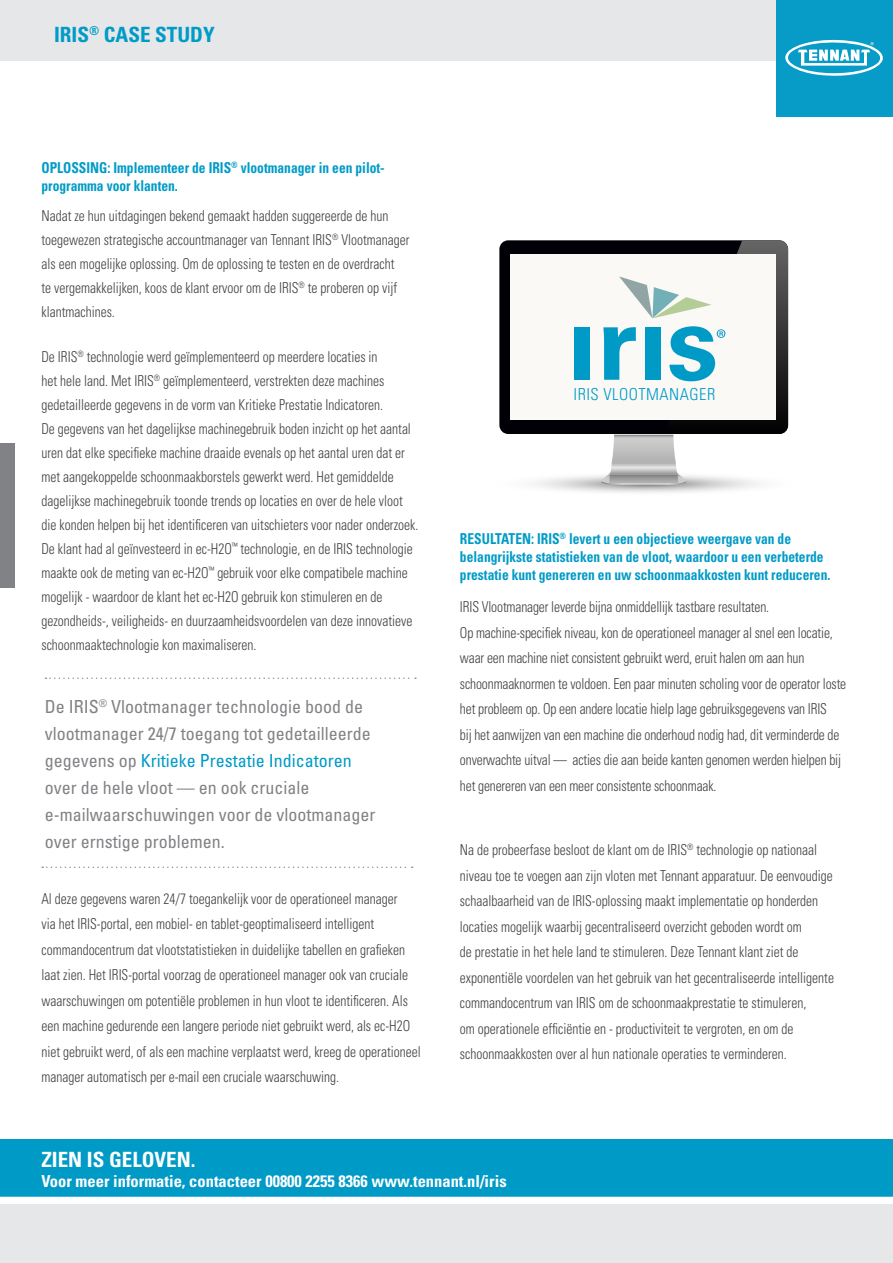
<style>
.page{position:relative;width:893px;height:1263px;background:#fff}
.page>*{position:absolute;margin:0;border:0;box-sizing:border-box;transform-origin:0 0}
.t1{font:700 condensed 21px "Univers LT Std";color:#fff}
.t2{font:700 condensed 21px "Univers LT Std";color:#009bc7}
.t3{font:condensed 18px/27px "Univers LT Std";color:#808285}
.t4{font:700 condensed 16.5px "Univers LT Std";color:#fff}
.t5{font:300 condensed 16.5px "Univers LT Std";letter-spacing:.03em;color:#009ac7}
.t6{font:300 condensed 15px/25.5px "Univers LT Std";color:#414042;scale:.9 1}
.t7{font:700 condensed 15px/18px "Univers LT Std";color:#009bc7;scale:.9 1}
.s1{color:#009ac7}
</style>
<div class="page">
<svg style="left:499px;top:240px;width:290px;height:253px"></svg>
<svg style="left:42px;top:866px;width:371px;height:2px"></svg>
<svg style="left:45px;top:677px;width:371px;height:2px"></svg>
<div style="left:0;top:1139px;width:893px;height:58px;background:#009ac7"></div>
<div style="left:0;top:1204px;width:893px;height:59px;background:#e6e7e8"></div>
<div style="left:0;top:0;width:819px;height:61px;background:#e6e7e8"></div>
<div style="left:776px;top:0;width:117px;height:117px;background:#079bc7"></div>
<svg style="left:785px;top:40px;width:98px;height:36px"></svg>
<div style="left:0;top:443px;width:14px;height:145px;background:#808285"></div>
<h1 class="t2" style="left:54px;top:22px;width:162px">IRIS<sup>®</sup> CASE STUDY</h1>
<p class="t7" style="left:41px;top:158px;width:383px">OPLOSSING: Implementeer de IRIS<sup>®</sup> vlootmanager in een pilot&shy;programma voor klanten.</p>
<p class="t6" style="left:41px;top:204px;width:410px;line-height:24px">Nadat ze hun uitdagingen bekend gemaakt hadden suggereerde de hun toegewezen strategische accountmanager van Tennant IRIS<sup>®</sup> Vlootmanager als een mogelijke oplossing. Om de oplossing te testen en de overdracht<br>te vergemakkelijken, koos de klant ervoor om de IRIS<sup>®</sup> te proberen op vijf klantmachines.</p>
<p class="t6" style="left:41px;top:345px;width:420px;line-height:24px">De IRIS<sup>®</sup> technologie werd geïmplementeerd op meerdere locaties in<br>het hele land. Met IRIS<sup>®</sup> geïmplementeerd, verstrekten deze machines gedetailleerde gegevens in de vorm van Kritieke Prestatie Indicatoren.<br>De gegevens van het dagelijkse machinegebruik boden inzicht op het aantal uren dat elke specifieke machine draaide evenals op het aantal uren dat er met aangekoppelde schoonmaakborstels gewerkt werd. Het gemiddelde dagelijkse machinegebruik toonde trends op locaties en over de hele vloot die konden helpen bij het identificeren van uitschieters voor nader onderzoek.<br>De klant had al geïnvesteerd in ec-H2O<sup>™</sup> technologie, en de IRIS technologie maakte ook de meting van ec-H2O<sup>™</sup> gebruik voor elke compatibele machine mogelijk - waardoor de klant het ec-H2O gebruik kon stimuleren en de gezondheids-, veiligheids- en duurzaamheidsvoordelen van deze innovatieve schoonmaaktechnologie kon maximaliseren.</p>
<p class="t3" style="left:45px;top:693px;width:332px">De IRIS<sup>®</sup> Vlootmanager technologie bood de vlootmanager 24/7 toegang tot gedetailleerde gegevens op <span class="s1">Kritieke Prestatie Indicatoren </span>over de hele vloot — en ook cruciale e-mailwaarschuwingen voor de vlootmanager over ernstige problemen.</p>
<p class="t6" style="left:41px;top:886px;width:423px">Al deze gegevens waren 24/7 toegankelijk voor de operationeel manager<br>via het IRIS-portal, een mobiel- en tablet-geoptimaliseerd intelligent commandocentrum dat vlootstatistieken in duidelijke tabellen en grafieken laat zien. Het IRIS-portal voorzag de operationeel manager ook van cruciale waarschuwingen om potentiële problemen in hun vloot te identificeren. Als een machine gedurende een langere periode niet gebruikt werd, als ec-H2O niet gebruikt werd, of als een machine verplaatst werd, kreeg de operationeel manager automatisch per e-mail een cruciale waarschuwing.</p>
<p class="t5" style="left:573px;top:384px;width:143px">IRIS VLOOTMANAGER</p>
<p class="t7" style="left:460px;top:529px;width:413px">RESULTATEN: IRIS<sup>®</sup> levert u een objectieve weergave van de belangrijkste statistieken van de vloot, waardoor u een verbeterde prestatie kunt genereren en uw schoonmaakkosten kunt reduceren.</p>
<p class="t6" style="left:460px;top:594px;width:431px">IRIS Vlootmanager leverde bijna onmiddellijk tastbare resultaten.<br>Op machine-specifiek niveau, kon de operationeel manager al snel een locatie, waar een machine niet consistent gebruikt werd, eruit halen om aan hun schoonmaaknormen te voldoen. Een paar minuten scholing voor de operator loste het probleem op. Op een andere locatie hielp lage gebruiksgegevens van IRIS<br>bij het aanwijzen van een machine die onderhoud nodig had, dit verminderde de onverwachte uitval — acties die aan beide kanten genomen werden hielpen bij het genereren van een meer consistente schoonmaak.</p>
<p class="t6" style="left:460px;top:837px;width:417px">Na de probeerfase besloot de klant om de IRIS<sup>®</sup> technologie op nationaal niveau toe te voegen aan zijn vloten met Tennant apparatuur. De eenvoudige schaalbaarheid van de IRIS-oplossing maakt implementatie op honderden locaties mogelijk waarbij gecentraliseerd overzicht geboden wordt om<br>de prestatie in het hele land te stimuleren. Deze Tennant klant ziet de exponentiële voordelen van het gebruik van het gecentraliseerde intelligente commandocentrum van IRIS om de schoonmaakprestatie te stimuleren,<br>om operationele efficiëntie en - productiviteit te vergroten, en om de schoonmaakkosten over al hun nationale operaties te verminderen.</p>
<h1 class="t1" style="left:41px;top:1147px;width:156px">ZIEN IS GELOVEN.</h1>
<p class="t4" style="left:41px;top:1171px;width:467px">Voor meer informatie, contacteer 00800 2255 8366 www.tennant.nl/iris</p>
</div>
